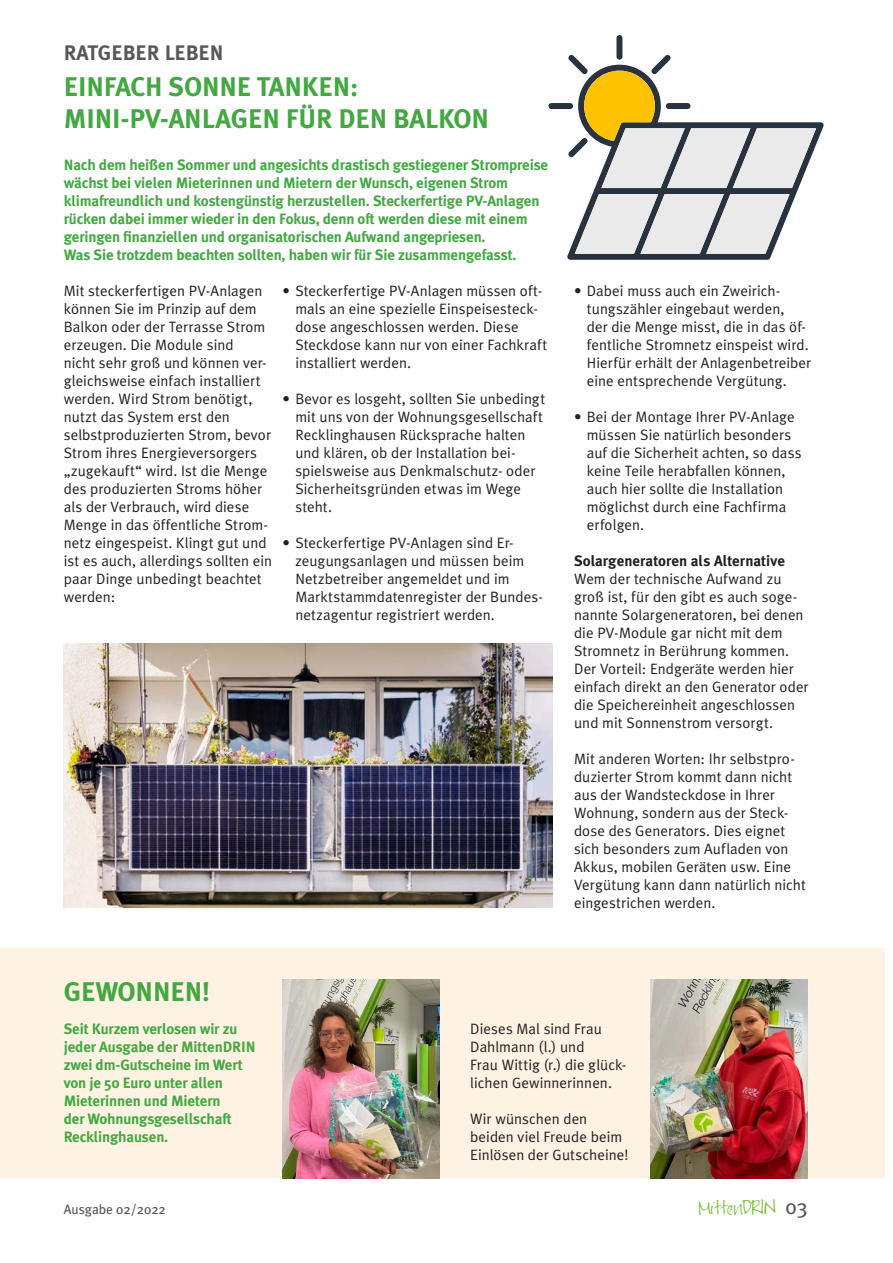
<style>
.page{position:relative;width:893px;height:1263px;background:#fff}
.page>*{position:absolute;margin:0;border:0;box-sizing:border-box;transform-origin:0 0}
.t1{font:700 27px/32.4px "Meta Plus";letter-spacing:-.005em;color:#43a842}
.t2{font:700 21px "Meta Plus";color:#57585a}
.t3{font:15px/18px "Meta Plus Normal";letter-spacing:.005em;color:#231f20}
.t4{font:700 15px/18px "Meta Plus";letter-spacing:-.01em;color:#43a842}
.t5{font:700 15px "Meta Plus";color:#231f20}
.t6{font:14.85px "FG Jayne Print";color:#7fc241}
.t7{font:13.5px "Meta Plus";color:#57585a}
.s1{font-size:17.1px}
.s2{font-family:"Meta Plus";font-size:21px;color:#57585a}
</style>
<div class="page">
<svg style="left:567px;top:122px;width:257px;height:138px"></svg>
<div style="left:616px;top:35px;width:6px;height:25px;background:#29333f;border-radius:3px"></div>
<div style="left:548px;top:103px;width:25px;height:6px;background:#29333f;border-radius:3px"></div>
<svg style="left:575px;top:194px;width:215px;height:60px"></svg>
<svg style="left:568px;top:55px;width:248px;height:133px"></svg>
<div style="left:0;top:948px;width:884px;height:230px;background:#fef2e3"></div>
<img style="left:651px;top:980px;width:157px;height:198px">
<img style="left:283px;top:980px;width:157px;height:198px">
<img style="left:64px;top:643px;width:489px;height:264px">
<h2 class="t2" style="left:64px;top:41px;width:161px">RATGEBER LEBEN</h2>
<h1 class="t1" style="left:64px;top:70px;width:427px">EINFACH SONNE TANKEN:<br>MINI-PV-ANLAGEN FÜR DEN BALKON</h1>
<p class="t4" style="left:64px;top:156px;width:486px">Nach dem heißen Sommer und angesichts drastisch gestiegener Strompreise wächst bei vielen Mieterinnen und Mietern der Wunsch, eigenen Strom klimafreundlich und kostengünstig herzustellen. Steckerfertige PV-Anlagen rücken dabei immer wieder in den Fokus, denn oft werden diese mit einem geringen finanziellen und organisatorischen Aufwand angepriesen.<br>Was Sie trotzdem beachten sollten, haben wir für Sie zusammengefasst.</p>
<p class="t3" style="left:64px;top:281px;width:210px">Mit steckerfertigen PV-Anlagen können Sie im Prinzip auf dem<br>Balkon oder der Terrasse Strom erzeugen. Die Module sind<br>nicht sehr groß und können ver&shy;gleichsweise einfach installiert werden. Wird Strom benötigt, nutzt das System erst den selbstproduzierten Strom, bevor<br>Strom ihres Energieversorgers „zugekauft“ wird. Ist die Menge des produzierten Stroms höher als der Verbrauch, wird diese<br>Menge in das öffentliche Strom&shy;netz eingespeist. Klingt gut und ist es auch, allerdings sollten ein paar Dinge unbedingt beachtet werden:</p>
<p class="t3" style="left:295px;top:281px;width:253px;text-indent:-13px">• Steckerfertige PV-Anlagen müssen oft&shy;mals an eine spezielle Einspeisesteck&shy;dose angeschlossen werden. Diese Steckdose kann nur von einer Fachkraft installiert werden.</p>
<p class="t3" style="left:295px;top:389px;width:251px;text-indent:-13px">• Bevor es losgeht, sollten Sie unbedingt mit uns von der Wohnungsgesellschaft Recklinghausen Rücksprache halten und klären, ob der Installation bei&shy;spielsweise aus Denkmalschutz- oder Sicherheitsgründen etwas im Wege steht.</p>
<p class="t3" style="left:295px;top:533px;width:249px;text-indent:-13px">• Steckerfertige PV-Anlagen sind Er&shy;zeugungsanlagen und müssen beim Netzbetreiber angemeldet und im Marktstammdatenregister der Bundes&shy;netzagentur registriert werden.</p>
<p class="t3" style="left:587px;top:281px;width:226px;text-indent:-13px">• Dabei muss auch ein Zweirich&shy;tungszähler eingebaut werden,<br>der die Menge misst, die in das öf&shy;fentliche Stromnetz einspeist wird.<br>Hierfür erhält der Anlagenbetreiber eine entsprechende Vergütung.</p>
<p class="t3" style="left:587px;top:407px;width:216px;text-indent:-13px">• Bei der Montage Ihrer PV-Anlage müssen Sie natürlich besonders auf die Sicherheit achten, so dass keine Teile herabfallen können, auch hier sollte die Installation möglichst durch eine Fachfirma erfolgen.</p>
<p class="t5" style="left:574px;top:552px;width:212px">Solargeneratoren als Alternative</p>
<p class="t3" style="left:574px;top:569px;width:236px">Wem der technische Aufwand zu groß ist, für den gibt es auch soge&shy;nannte Solargeneratoren, bei denen die PV-Module gar nicht mit dem Stromnetz in Berührung kommen.<br>Der Vorteil: Endgeräte werden hier einfach direkt an den Generator oder die Speichereinheit angeschlossen und mit Sonnenstrom versorgt.</p>
<p class="t3" style="left:574px;top:749px;width:233px">Mit anderen Worten: Ihr selbstpro&shy;duzierter Strom kommt dann nicht aus der Wandsteckdose in Ihrer<br>Wohnung, sondern aus der Steck&shy;dose des Generators. Dies eignet sich besonders zum Aufladen von<br>Akkus, mobilen Geräten usw. Eine<br>Vergütung kann dann natürlich nicht eingestrichen werden.</p>
<h1 class="t1" style="left:64px;top:975px;width:148px">GEWONNEN!</h1>
<p class="t4" style="left:64px;top:1020px;width:193px">Seit Kurzem verlosen wir zu jeder Ausgabe der MittenDRIN zwei dm-Gutscheine im Wert von je 50 Euro unter allen<br>Mieterinnen und Mietern<br>der Wohnungsgesellschaft<br>Recklinghausen.</p>
<p class="t3" style="left:470px;top:1019px;width:158px">Dieses Mal sind Frau<br>Dahlmann (l.) und<br>Frau Wittig (r.) die glück&shy;lichen Gewinnerinnen.</p>
<p class="t3" style="left:470px;top:1109px;width:160px">Wir wünschen den beiden viel Freude beim<br>Einlösen der Gutscheine!</p>
<p class="t7" style="left:64px;top:1201px;width:104px">Ausgabe 02/2022</p>
<p class="t6" style="left:699px;top:1200px;width:111px">Mitten<span class="s1">DRIN</span> <span class="s2">03</span></p>
</div>
